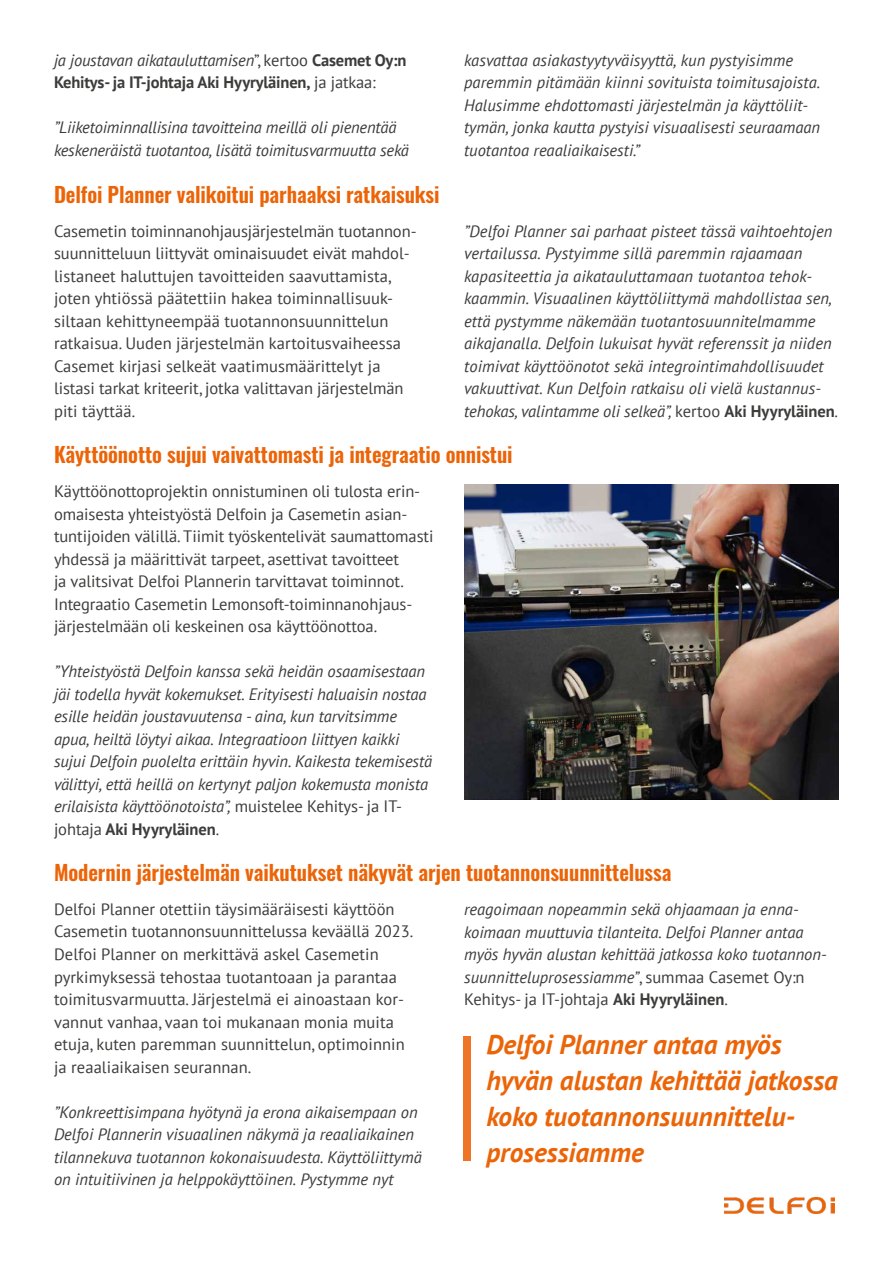
<style>
.page{position:relative;width:893px;height:1263px;background:#fff}
.page>*{position:absolute;margin:0;border:0;box-sizing:border-box;transform-origin:0 0}
.t1{font:italic 700 27.3px/35.8px "PT Sans";color:#ec6408}
.t2{font:600 21px "Oswald";letter-spacing:-.005em;color:#ec6408}
.t3{font:italic 16.5px/22.5px "PT Sans";color:#3c3c3b}
.t4{font:16.5px/22.5px "PT Sans";color:#3c3c3b}
.t5{font:700 16.5px/22.5px "PT Sans";letter-spacing:-.01em;color:#3c3c3b}
.s1{font-weight:400;font-style:italic}
.s2{font-weight:400}
.s3{font-style:normal}
.s4{font-weight:700;font-style:normal}
</style>
<div class="page">
<img style="left:724px;top:1197px;width:110px;height:16px">
<img style="left:464px;top:485px;width:375px;height:314px">
<div style="left:463px;top:1036px;width:7px;height:125px;background:#ee7526"></div>
<p class="t5" style="left:54px;top:48px;width:354px"><span class="s1">ja joustavan aikatauluttamisen</span><span class="s2">”, kertoo</span> Casemet Oy:n<br>Kehitys- ja IT-johtaja Aki Hyyryläinen, <span class="s2">ja jatkaa:</span></p>
<p class="t3" style="left:54px;top:116px;width:356px">”Liiketoiminnallisina tavoitteina meillä oli pienentää keskeneräistä tuotantoa, lisätä toimitusvarmuutta sekä</p>
<p class="t2" style="left:54px;top:183px;width:387px">Delfoi Planner valikoitui parhaaksi ratkaisuksi</p>
<p class="t4" style="left:54px;top:219px;width:364px">Casemetin toiminnanohjausjärjestelmän tuotannon&shy;suunnitteluun liittyvät ominaisuudet eivät mahdol&shy;listaneet haluttujen tavoitteiden saavuttamista, joten yhtiössä päätettiin hakea toiminnallisuuk&shy;siltaan kehittyneempää tuotannonsuunnittelun ratkaisua. Uuden järjestelmän kartoitusvaiheessa Casemet kirjasi selkeät vaatimusmäärittelyt ja listasi tarkat kriteerit, jotka valittavan järjestelmän piti täyttää.</p>
<p class="t2" style="left:54px;top:443px;width:460px">Käyttöönotto sujui vaivattomasti ja integraatio onnistui</p>
<p class="t4" style="left:54px;top:480px;width:381px">Käyttöönottoprojektin onnistuminen oli tulosta erin&shy;omaisesta yhteistyöstä Delfoin ja Casemetin asian&shy;tuntijoiden välillä. Tiimit työskentelivät saumattomasti yhdessä ja määrittivät tarpeet, asettivat tavoitteet<br>ja valitsivat Delfoi Plannerin tarvittavat toiminnot.<br>Integraatio Casemetin Lemonsoft-toiminnanohjaus&shy;järjestelmään oli keskeinen osa käyttöönottoa.</p>
<p class="t3" style="left:54px;top:660px;width:380px">”Yhteistyöstä Delfoin kanssa sekä heidän osaamisestaan jäi todella hyvät kokemukset. Erityisesti haluaisin nostaa esille heidän joustavuutensa - aina, kun tarvitsimme apua, heiltä löytyi aikaa. Integraatioon liittyen kaikki sujui Delfoin puolelta erittäin hyvin. Kaikesta tekemisestä välittyi, että heillä on kertynyt paljon kokemusta monista erilaisista käyttöönotoista”, <span class="s3">muistelee Kehitys- ja IT&shy;johtaja</span> <span class="s4">Aki Hyyryläinen</span><span class="s3">.</span></p>
<p class="t3" style="left:464px;top:48px;width:358px">kasvattaa asiakastyytyväisyyttä, kun pystyisimme paremmin pitämään kiinni sovituista toimitusajoista.<br>Halusimme ehdottomasti järjestelmän ja käyttöliit&shy;tymän, jonka kautta pystyisi visuaalisesti seuraamaan tuotantoa reaaliaikaisesti.”</p>
<p class="t3" style="left:464px;top:219px;width:375px">”Delfoi Planner sai parhaat pisteet tässä vaihtoehtojen vertailussa. Pystyimme sillä paremmin rajaamaan kapasiteettia ja aikatauluttamaan tuotantoa tehok&shy;kaammin. Visuaalinen käyttöliittymä mahdollistaa sen, että pystymme näkemään tuotantosuunnitelmamme aikajanalla. Delfoin lukuisat hyvät referenssit ja niiden toimivat käyttöönotot sekä integrointimahdollisuudet vakuuttivat. Kun Delfoin ratkaisu oli vielä kustannus&shy;tehokas, valintamme oli selkeä”, <span class="s3">kertoo</span> <span class="s4">Aki Hyyryläinen</span><span class="s3">.</span></p>
<p class="t2" style="left:54px;top:861px;width:619px">Modernin järjestelmän vaikutukset näkyvät arjen tuotannonsuunnittelussa</p>
<p class="t4" style="left:54px;top:897px;width:361px">Delfoi Planner otettiin täysimääräisesti käyttöön Casemetin tuotannonsuunnittelussa keväällä 2023.<br>Delfoi Planner on merkittävä askel Casemetin pyrkimyksessä tehostaa tuotantoaan ja parantaa toimitusvarmuutta. Järjestelmä ei ainoastaan kor&shy;vannut vanhaa, vaan toi mukanaan monia muita etuja, kuten paremman suunnittelun, optimoinnin ja reaaliaikaisen seurannan.</p>
<p class="t3" style="left:54px;top:1100px;width:369px">”Konkreettisimpana hyötynä ja erona aikaisempaan on Delfoi Plannerin visuaalinen näkymä ja reaaliaikainen tilannekuva tuotannon kokonaisuudesta. Käyttöliittymä on intuitiivinen ja helppokäyttöinen. Pystymme nyt</p>
<p class="t3" style="left:464px;top:897px;width:364px">reagoimaan nopeammin sekä ohjaamaan ja enna&shy;koimaan muuttuvia tilanteita. Delfoi Planner antaa myös hyvän alustan kehittää jatkossa koko tuotannon&shy;suunnitteluprosessiamme”<span class="s3">, summaa Casemet Oy:n Kehitys- ja IT-johtaja</span> <span class="s4">Aki Hyyryläinen</span><span class="s3">.</span></p>
<h1 class="t1" style="left:486px;top:1026px;width:353px">Delfoi Planner antaa myös hyvän alustan kehittää jatkossa koko tuotannonsuunnittelu&shy;prosessiamme</h1>
</div>
